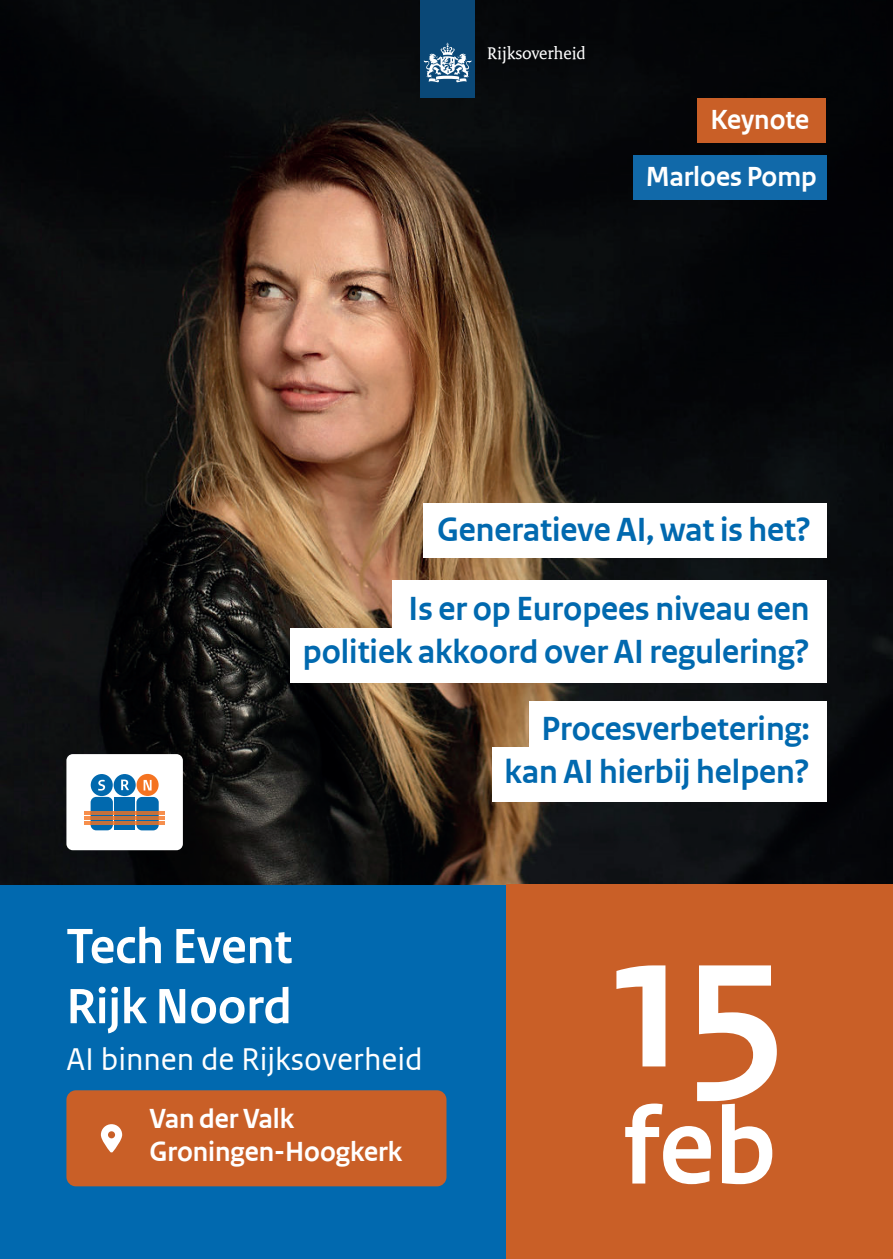
<style>
.page{position:relative;width:893px;height:1259px;background:#fff}
.page>*{position:absolute;margin:0;border:0;box-sizing:border-box;transform-origin:0 0}
.t1{font:700 196.2px "Rijksoverheid Sans Heading";color:#fff}
.t2{font:700 109.8px "Rijksoverheid Sans Heading";color:#fff}
.t3{font:700 50.1px/60px "Rijksoverheid Sans Heading";color:#fff}
.t4{font:700 33.6px/42.9px "Rijksoverheid Sans Heading";color:#0169af;text-align:right}
.t5{font:29.7px "Rijksoverheid Sans Text";color:#fff}
.t6{font:700 27.9px/33.3px "Rijksoverheid Sans Heading";color:#fff}
.t7{font:15.9px "Rijksoverheid Serif";color:#fff}
</style>
<div class="page">
<div style="left:0;top:884px;width:506px;height:375px;background:#0169af"></div>
<img style="left:0;top:0;width:893px;height:884px">
<div style="left:420px;top:0;width:55px;height:98px;background:#0a4877"></div>
<svg style="left:424px;top:43px;width:47px;height:40px"></svg>
<div style="left:506px;top:884px;width:387px;height:375px;background:#c95f27"></div>
<div style="left:66px;top:1090px;width:380px;height:96px;background:#c95f27;border-radius:9px"></div>
<svg style="left:101px;top:1124px;width:21px;height:28px"></svg>
<div style="left:66px;top:754px;width:117px;height:96px;background:#fff;border-radius:6px"></div>
<div style="left:114px;top:774px;width:22px;height:22px;background:#0169ae;border-radius:50%"></div>
<svg style="left:121px;top:779px;width:8px;height:11px"></svg>
<div style="left:91px;top:774px;width:22px;height:22px;background:#0169ae;border-radius:50%"></div>
<svg style="left:98px;top:780px;width:7px;height:10px"></svg>
<div style="left:137px;top:774px;width:22px;height:22px;background:#f47321;border-radius:50%"></div>
<svg style="left:144px;top:780px;width:8px;height:10px"></svg>
<div style="left:114px;top:797px;width:21px;height:33px;background:#0169ae"></div>
<div style="left:91px;top:797px;width:22px;height:33px;background:#0169ae;border-radius:6px"></div>
<div style="left:136px;top:797px;width:23px;height:33px;background:#0169ae;border-radius:6px"></div>
<hr style="left:91px;top:811px;width:22px;height:4px;background:#c3713d">
<hr style="left:91px;top:816px;width:22px;height:4px;background:#c3713d">
<hr style="left:114px;top:816px;width:21px;height:4px;background:#c3713d">
<hr style="left:114px;top:811px;width:21px;height:4px;background:#c3713d">
<hr style="left:114px;top:821px;width:21px;height:3px;background:#f47321">
<svg style="left:136px;top:811px;width:23px;height:4px"></svg>
<hr style="left:91px;top:821px;width:22px;height:3px;background:#f47321">
<svg style="left:136px;top:816px;width:23px;height:4px"></svg>
<hr style="left:136px;top:821px;width:23px;height:3px;background:#f47321">
<svg style="left:159px;top:811px;width:6px;height:13px"></svg>
<svg style="left:84px;top:811px;width:7px;height:13px"></svg>
<div style="left:392px;top:580px;width:434px;height:54px;background:#fff"></div>
<div style="left:290px;top:628px;width:536px;height:54px;background:#fff"></div>
<div style="left:529px;top:701px;width:297px;height:54px;background:#fff"></div>
<div style="left:492px;top:747px;width:334px;height:55px;background:#fff"></div>
<div style="left:423px;top:503px;width:403px;height:54px;background:#fff"></div>
<div style="left:633px;top:155px;width:193px;height:45px;background:#1169a9"></div>
<div style="left:697px;top:98px;width:129px;height:45px;background:#c95f27"></div>
<p class="t7" style="left:487px;top:44px;width:100px">Rijksoverheid</p>
<p class="t6" style="left:710px;top:103px;width:101px">Keynote</p>
<p class="t6" style="left:646px;top:160px;width:173px">Marloes Pomp</p>
<p class="t4" style="left:437px;top:508px;width:375px">Generatieve AI, wat is het?</p>
<p class="t4" style="left:303px;top:587px;width:508px">Is er op Europees niveau een politiek akkoord over AI regulering?</p>
<h3 class="t3" style="left:66px;top:916px;width:227px">Tech Event<br>Rijk Noord</h3>
<p class="t5" style="left:66px;top:1041px;width:358px">AI binnen de Rijksoverheid</p>
<p class="t6" style="left:150px;top:1101px;width:254px">Van der Valk<br>Groningen-Hoogkerk</p>
<p class="t4" style="left:505px;top:707px;width:306px">Procesverbetering: kan AI hierbij helpen?</p>
<h1 class="t1" style="left:612px;top:885px;width:176px">15</h1>
<h2 class="t2" style="left:623px;top:1082px;width:155px">feb</h2>
</div>
